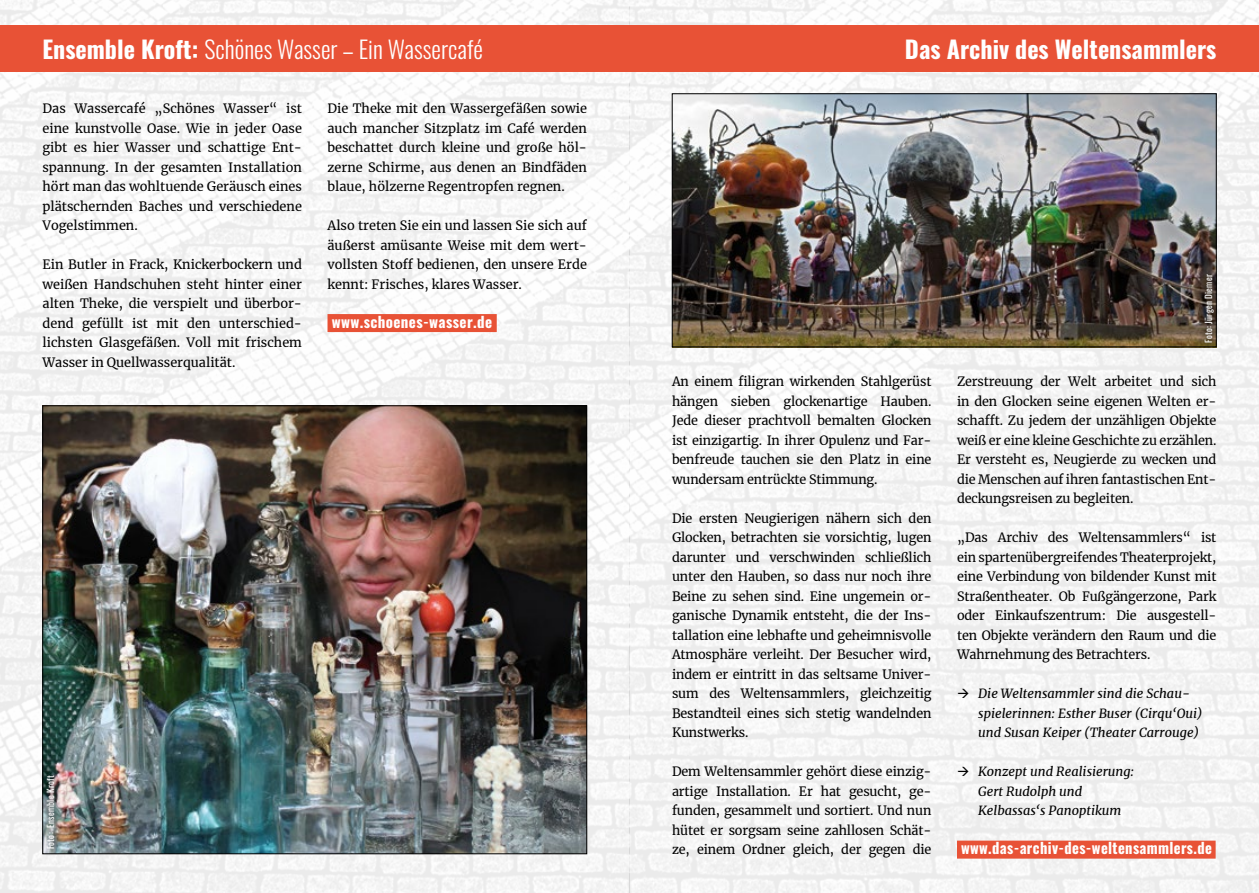
<style>
.page{position:relative;width:1259px;height:893px;background:#fff}
.page>*{position:absolute;margin:0;border:0;box-sizing:border-box;transform-origin:0 0}
.t1{font:300 24px "Oswald";color:#fff}
.t2{font:24px "Oswald";color:#fff}
.t3{font:15px "Oswald";letter-spacing:.025em;color:#fff}
.t4{font:12.75px/19.5px "Merriweather";letter-spacing:-.01em;color:#000;text-align:justify}
.t5{font:italic 12.75px/19.5px "Merriweather";color:#000}
.t6{font:9px "Oswald";letter-spacing:.025em;color:#fff}
.s1{font-weight:400}
</style>
<div class="page">
<img style="left:0;top:0;width:1259px;height:893px">
<div style="left:0;top:26px;width:629px;height:46px;background:#e85236"></div>
<div style="left:629px;top:26px;width:630px;height:46px;background:#e85236"></div>
<div style="left:327px;top:314px;width:170px;height:18px;background:#e85236"></div>
<div style="left:957px;top:841px;width:258px;height:18px;background:#e85236"></div>
<img style="left:674px;top:96px;width:540px;height:249px">
<div style="left:672px;top:94px;width:544px;height:253px;border:1px solid #000"></div>
<img style="left:45px;top:408px;width:540px;height:444px">
<div style="left:1197px;top:268px;width:23px;height:81px;background:#000;opacity:.9"></div>
<div style="left:40px;top:769px;width:21px;height:87px;background:#000;opacity:.9"></div>
<h1 class="t1" style="left:43px;top:27px;width:442px"><span class="s1">Ensemble Kroft:</span> Schönes Wasser – Ein Wassercafé</h1>
<h1 class="t2" style="left:905px;top:27px;width:313px">Das Archiv des Weltensammlers</h1>
<p class="t4" style="left:43px;top:98px;width:261px">Das Wassercafé „Schönes Wasser“ ist eine kunstvolle Oase. Wie in jeder Oase gibt es hier Wasser und schattige Ent&shy;spannung. In der gesamten Installation hört man das wohltuende Geräusch eines plätschernden Baches und verschiedene Vogelstimmen.</p>
<p class="t4" style="left:43px;top:254px;width:261px;text-align:left">Ein Butler in Frack, Knickerbockern und weißen Handschuhen steht hinter einer alten Theke, die verspielt und überbor&shy;dend gefüllt ist mit den unterschied&shy;lichsten Glasgefäßen. Voll mit frischem Wasser in Quellwasserqualität.</p>
<p class="t4" style="left:327px;top:98px;width:261px">Die Theke mit den Wassergefäßen sowie auch mancher Sitzplatz im Café werden beschattet durch kleine und große höl&shy;zerne Schirme, aus denen an Bindfäden blaue, hölzerne Regentropfen regnen.</p>
<p class="t4" style="left:327px;top:215px;width:261px">Also treten Sie ein und lassen Sie sich auf äußerst amüsante Weise mit dem wert&shy;vollsten Stoff bedienen, den unsere Erde kennt: Frisches, klares Wasser.</p>
<p class="t3" style="left:332px;top:308px;width:162px">www.schoenes-wasser.de</p>
<p class="t6" style="left:42px;top:849px;width:75px;rotate:-90deg">Foto: Ensemble Kroft</p>
<p class="t4" style="left:672px;top:371px;width:261px">An einem filigran wirkenden Stahlgerüst hängen sieben glockenartige Hauben.<br>Jede dieser prachtvoll bemalten Glocken ist einzigartig. In ihrer Opulenz und Far&shy;benfreude tauchen sie den Platz in eine wundersam entrückte Stimmung.</p>
<p class="t4" style="left:672px;top:508px;width:261px">Die ersten Neugierigen nähern sich den Glocken, betrachten sie vorsichtig, lugen darunter und verschwinden schließlich unter den Hauben, so dass nur noch ihre Beine zu sehen sind. Eine ungemein or&shy;ganische Dynamik entsteht, die der Ins&shy;tallation eine lebhafte und geheimnisvolle Atmosphäre verleiht. Der Besucher wird, indem er eintritt in das seltsame Univer&shy;sum des Weltensammlers, gleichzeitig Bestandteil eines sich stetig wandelnden Kunstwerks.</p>
<p class="t4" style="left:672px;top:761px;width:261px;text-align:left">Dem Weltensammler gehört diese einzig&shy;artige Installation. Er hat gesucht, ge&shy;funden, gesammelt und sortiert. Und nun hütet er sorgsam seine zahllosen Schät&shy;ze, einem Ordner gleich, der gegen die</p>
<p class="t6" style="left:1200px;top:343px;width:70px;rotate:-90deg">Foto: Jürgen Diemer</p>
<p class="t4" style="left:957px;top:371px;width:261px">Zerstreuung der Welt arbeitet und sich in den Glocken seine eigenen Welten er&shy;schafft. Zu jedem der unzähligen Objekte weiß er eine kleine Geschichte zu erzählen.<br>Er versteht es, Neugierde zu wecken und die Menschen auf ihren fantastischen Ent&shy;deckungsreisen zu begleiten.</p>
<p class="t4" style="left:957px;top:527px;width:261px">„Das Archiv des Weltensammlers“ ist ein spartenübergreifendes Theaterprojekt, eine Verbindung von bildender Kunst mit Straßentheater. Ob Fußgängerzone, Park oder Einkaufszentrum: Die ausgestell&shy;ten Objekte verändern den Raum und die Wahrnehmung des Betrachters.</p>
<p class="t5" style="left:978px;top:683px;width:226px;text-indent:-21px">→ Die Weltensammler sind die Schau&shy;spielerinnen: Esther Buser (Cirqu‘Oui) und Susan Keiper (Theater Carrouge)</p>
<p class="t5" style="left:978px;top:761px;width:157px;text-indent:-21px">→ Konzept und Realisierung:<br>Gert Rudolph und<br>Kelbassas‘s Panoptikum</p>
<p class="t3" style="left:961px;top:835px;width:252px">www.das-archiv-des-weltensammlers.de</p>
</div>
